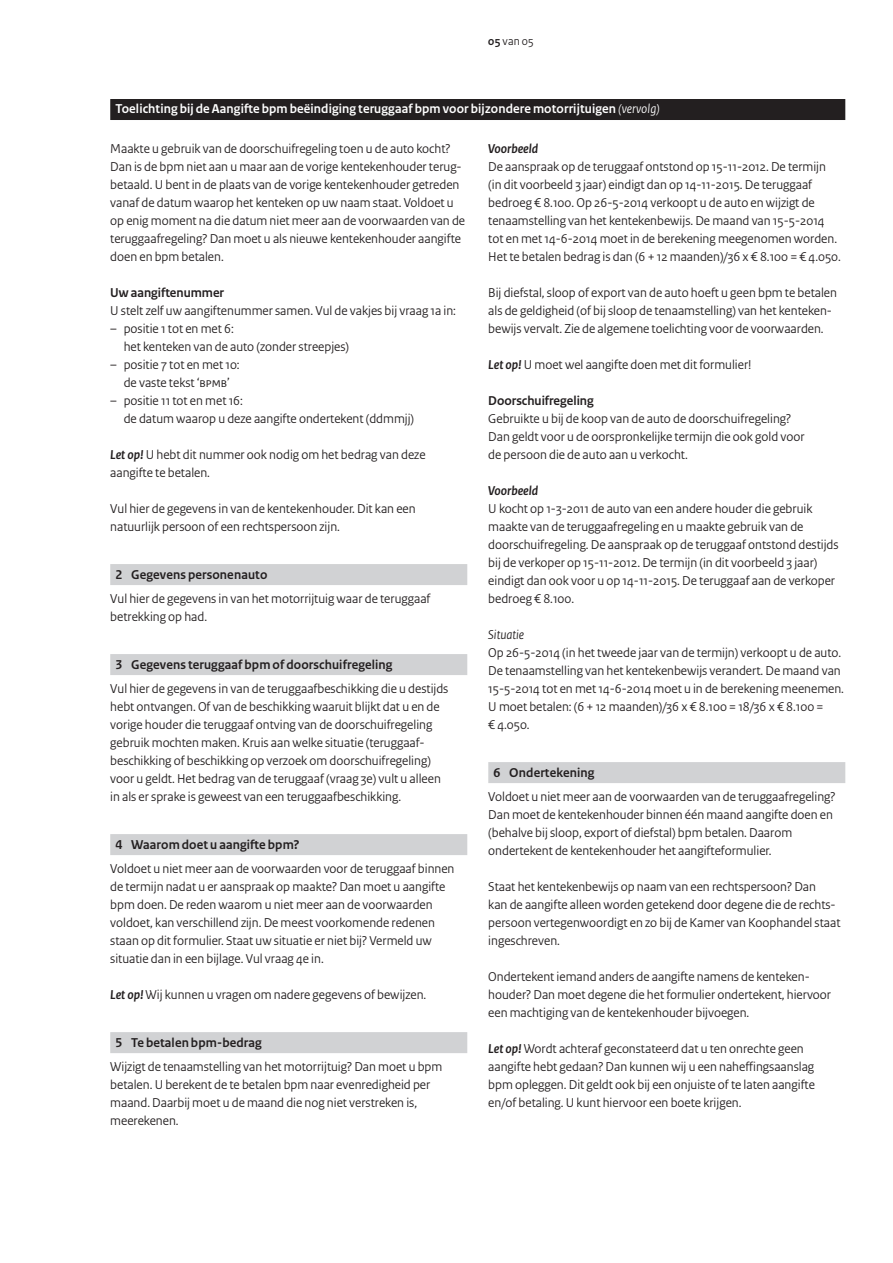
<style>
.page{position:relative;width:893px;height:1263px;background:#fff}
.page>*{position:absolute;margin:0;border:0;box-sizing:border-box;transform-origin:0 0}
.t1{font:13.5px/18px "Rijksoverheid Sans Heading";color:#231f20}
.t2{font:700 13.5px "Rijksoverheid Sans Heading";letter-spacing:.01em;color:#231f20}
.t3{font:700 13.5px "Rijksoverheid Sans Heading";letter-spacing:.01em;color:#fff}
.t4{font:italic 700 13.5px "Rijksoverheid Sans Heading";color:#231f20}
.t5{font:italic 13.5px "Rijksoverheid Sans Heading";color:#231f20}
.t6{font:12px "Rijksoverheid Sans Heading";color:#231f20}
.s1{font-weight:700}
.s2{font-weight:400;font-style:italic}
.s3{font-weight:700;font-style:italic}
</style>
<div class="page">
<div style="left:110px;top:99px;width:735px;height:21px;background:#231f20"></div>
<div style="left:110px;top:564px;width:357px;height:21px;background:#d1d2d4"></div>
<div style="left:110px;top:654px;width:357px;height:21px;background:#d1d2d4"></div>
<div style="left:110px;top:834px;width:357px;height:21px;background:#d1d2d4"></div>
<div style="left:110px;top:1032px;width:357px;height:21px;background:#d1d2d4"></div>
<div style="left:488px;top:762px;width:357px;height:21px;background:#d1d2d4"></div>
<p class="t6" style="left:488px;top:34px;width:47px"><span class="s1">05</span> van 05</p>
<p class="t3" style="left:116px;top:101px;width:546px">Toelichting bij de Aangifte bpm beëindiging teruggaaf bpm voor bijzondere motorrijtuigen <span class="s2">(vervolg)</span></p>
<p class="t1" style="left:110px;top:140px;width:356px">Maakte u gebruik van de doorschuifregeling toen u de auto kocht?<br>Dan is de bpm niet aan u maar aan de vorige kentekenhouder terug&shy;betaald. U bent in de plaats van de vorige kentekenhouder getreden vanaf de datum waarop het kenteken op uw naam staat. Voldoet u op enig moment na die datum niet meer aan de voorwaarden van de teruggaafregeling? Dan moet u als nieuwe kentekenhouder aangifte doen en bpm betalen.</p>
<p class="t2" style="left:110px;top:285px;width:115px">Uw aangiftenummer</p>
<p class="t1" style="left:110px;top:302px;width:347px">U stelt zelf uw aangiftenummer samen. Vul de vakjes bij vraag 1a in:</p>
<p class="t1" style="left:124px;top:320px;width:227px;text-indent:-14px">– positie 1 tot en met 6:<br>het kenteken van de auto (zonder streepjes)</p>
<p class="t1" style="left:110px;top:356px;width:131px;text-align:center">– positie 7 tot en met 10: de vaste tekst ‘BPMB’</p>
<p class="t1" style="left:124px;top:392px;width:292px;text-indent:-14px">– positie 11 tot en met 16:<br>de datum waarop u deze aangifte ondertekent (ddmmjj)</p>
<p class="t1" style="left:110px;top:446px;width:317px"><span class="s3">Let op!</span> U hebt dit nummer ook nodig om het bedrag van deze aangifte te betalen.</p>
<p class="t1" style="left:110px;top:500px;width:307px">Vul hier de gegevens in van de kentekenhouder. Dit kan een natuurlijk persoon of een rechtspersoon zijn.</p>
<p class="t2" style="left:116px;top:567px;width:153px">2 Gegevens personenauto</p>
<p class="t1" style="left:110px;top:590px;width:322px">Vul hier de gegevens in van het motorrijtuig waar de teruggaaf betrekking op had.</p>
<p class="t2" style="left:116px;top:657px;width:279px">3 Gegevens teruggaaf bpm of doorschuifregeling</p>
<p class="t1" style="left:110px;top:680px;width:340px">Vul hier de gegevens in van de teruggaafbeschikking die u destijds hebt ontvangen. Of van de beschikking waaruit blijkt dat u en de vorige houder die teruggaaf ontving van de doorschuifregeling gebruik mochten maken. Kruis aan welke situatie (teruggaaf&shy;beschikking of beschikking op verzoek om doorschuifregeling) voor u geldt. Het bedrag van de teruggaaf (vraag 3e) vult u alleen in als er sprake is geweest van een teruggaafbeschikking.</p>
<p class="t2" style="left:116px;top:837px;width:186px">4 Waarom doet u aangifte bpm?</p>
<p class="t1" style="left:110px;top:860px;width:346px">Voldoet u niet meer aan de voorwaarden voor de teruggaaf binnen de termijn nadat u er aanspraak op maakte? Dan moet u aangifte bpm doen. De reden waarom u niet meer aan de voorwaarden voldoet, kan verschillend zijn. De meest voorkomende redenen staan op dit formulier. Staat uw situatie er niet bij? Vermeld uw situatie dan in een bijlage. Vul vraag 4e in.</p>
<p class="t1" style="left:110px;top:986px;width:318px"><span class="s3">Let op!</span> Wij kunnen u vragen om nadere gegevens of bewijzen.</p>
<p class="t2" style="left:116px;top:1035px;width:148px">5 Te betalen bpm-bedrag</p>
<p class="t1" style="left:110px;top:1058px;width:334px">Wijzigt de tenaamstelling van het motorrijtuig? Dan moet u bpm betalen. U berekent de te betalen bpm naar evenredigheid per maand. Daarbij moet u de maand die nog niet verstreken is, meerekenen.</p>
<p class="t4" style="left:488px;top:141px;width:52px">Voorbeeld</p>
<p class="t1" style="left:488px;top:158px;width:354px">De aanspraak op de teruggaaf ontstond op 15-11-2012. De termijn (in dit voorbeeld 3 jaar) eindigt dan op 14-11-2015. De teruggaaf bedroeg € 8.100. Op 26-5-2014 verkoopt u de auto en wijzigt de tenaamstelling van het kentekenbewijs. De maand van 15-5-2014 tot en met 14-6-2014 moet in de berekening meegenomen worden.<br>Het te betalen bedrag is dan (6 + 12 maanden)/36 x € 8.100 = € 4.050.</p>
<p class="t1" style="left:488px;top:284px;width:350px">Bij diefstal, sloop of export van de auto hoeft u geen bpm te betalen als de geldigheid (of bij sloop de tenaamstelling) van het kenteken&shy;bewijs vervalt. Zie de algemene toelichting voor de voorwaarden.</p>
<p class="t1" style="left:488px;top:356px;width:265px"><span class="s3">Let op!</span> U moet wel aangifte doen met dit formulier!</p>
<p class="t2" style="left:488px;top:393px;width:107px">Doorschuifregeling</p>
<p class="t1" style="left:488px;top:410px;width:318px">Gebruikte u bij de koop van de auto de doorschuifregeling?<br>Dan geldt voor u de oorspronkelijke termijn die ook gold voor de persoon die de auto aan u verkocht.</p>
<p class="t4" style="left:488px;top:483px;width:52px">Voorbeeld</p>
<p class="t1" style="left:488px;top:500px;width:352px">U kocht op 1-3-2011 de auto van een andere houder die gebruik maakte van de teruggaafregeling en u maakte gebruik van de doorschuifregeling. De aanspraak op de teruggaaf ontstond destijds bij de verkoper op 15-11-2012. De termijn (in dit voorbeeld 3 jaar) eindigt dan ook voor u op 14-11-2015. De teruggaaf aan de verkoper bedroeg € 8.100.</p>
<p class="t5" style="left:488px;top:627px;width:37px">Situatie</p>
<p class="t1" style="left:488px;top:644px;width:357px">Op 26-5-2014 (in het tweede jaar van de termijn) verkoopt u de auto.<br>De tenaamstelling van het kentekenbewijs verandert. De maand van 15-5-2014 tot en met 14-6-2014 moet u in de berekening meenemen.<br>U moet betalen: (6 + 12 maanden)/36 x € 8.100 = 18/36 x € 8.100 =<br>€ 4.050.</p>
<p class="t2" style="left:494px;top:765px;width:102px">6 Ondertekening</p>
<p class="t1" style="left:488px;top:788px;width:349px">Voldoet u niet meer aan de voorwaarden van de teruggaafregeling?<br>Dan moet de kentekenhouder binnen één maand aangifte doen en (behalve bij sloop, export of diefstal) bpm betalen. Daarom ondertekent de kentekenhouder het aangifteformulier.</p>
<p class="t1" style="left:488px;top:878px;width:354px">Staat het kentekenbewijs op naam van een rechtspersoon? Dan<br>kan de aangifte alleen worden getekend door degene die de rechts&shy;persoon vertegenwoordigt en zo bij de Kamer van Koophandel staat ingeschreven.</p>
<p class="t1" style="left:488px;top:968px;width:344px">Ondertekent iemand anders de aangifte namens de kenteken&shy;houder? Dan moet degene die het formulier ondertekent, hiervoor een machtiging van de kentekenhouder bijvoegen.</p>
<p class="t1" style="left:488px;top:1040px;width:328px"><span class="s3">Let op!</span> Wordt achteraf geconstateerd dat u ten onrechte geen aangifte hebt gedaan? Dan kunnen wij u een naheffingsaanslag bpm opleggen. Dit geldt ook bij een onjuiste of te laten aangifte en/of betaling. U kunt hiervoor een boete krijgen.</p>
</div>
